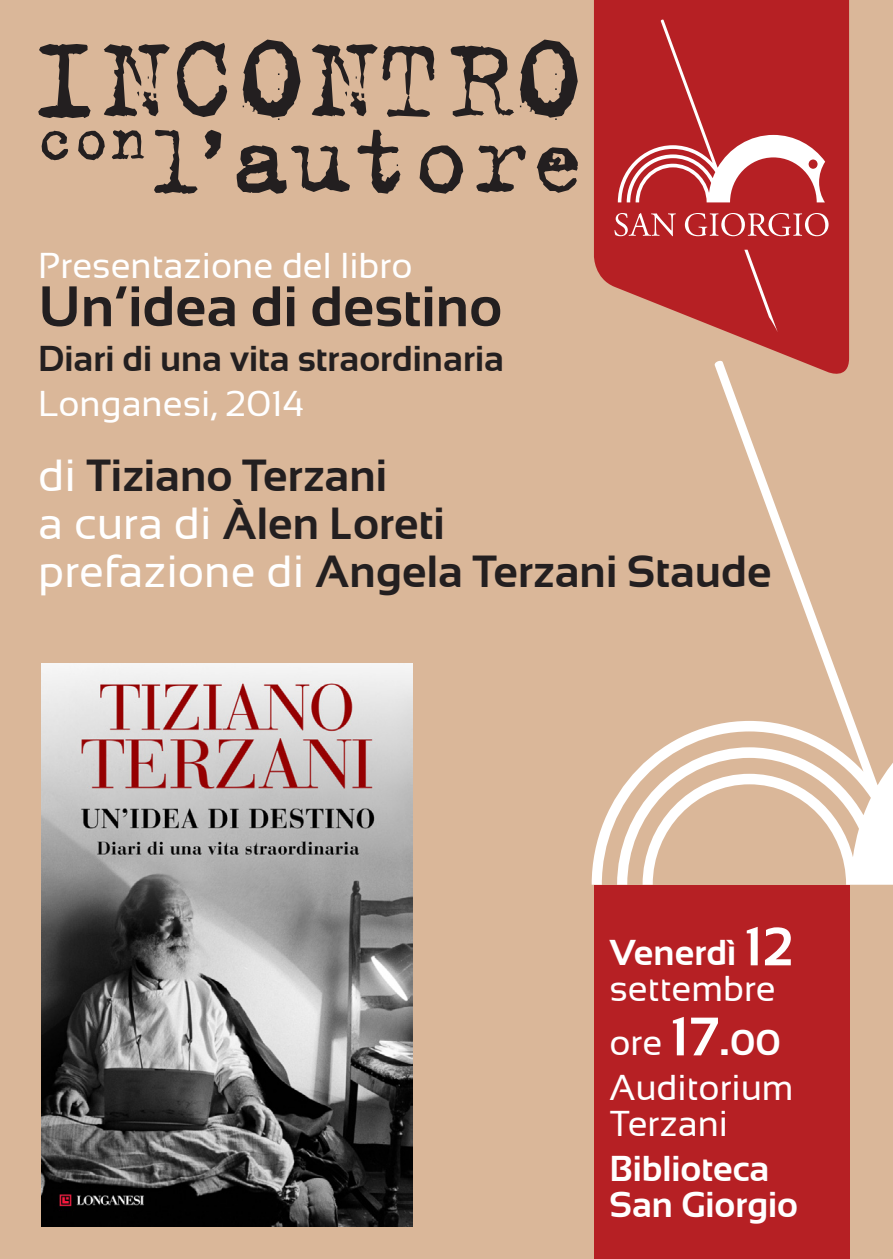
<style>
.page{position:relative;width:893px;height:1259px;background:#dab799}
.page>*{position:absolute;margin:0;border:0;box-sizing:border-box;transform-origin:0 0}
.t1{font:700 57px "Sansation";color:#231f20}
.t2{font:700 45px "Sansation";color:#231f20}
.t3{font:36px "Sansation";color:#fff}
.t4{font:700 36px "Sansation";color:#fff}
.t5{font:700 36px "Sansation";color:#231f20}
.s1{font-weight:400;color:#fff}
.s2{font-size:54px}
.s3{font-weight:700;font-size:54px}
.s4{font-weight:700;font-size:48px}
.s5{font-weight:700}
</style>
<div class="page">
<svg style="left:237px;top:130px;width:341px;height:64px"></svg>
<svg style="left:154px;top:130px;width:44px;height:64px"></svg>
<svg style="left:205px;top:130px;width:16px;height:29px"></svg>
<svg style="left:42px;top:130px;width:102px;height:30px"></svg>
<svg style="left:38px;top:40px;width:540px;height:80px"></svg>
<svg style="left:594px;top:0;width:255px;height:360px;fill:#b62024"></svg>
<svg style="left:614px;top:213px;width:4px;height:23px"></svg>
<svg style="left:825px;top:213px;width:3px;height:23px"></svg>
<svg style="left:618px;top:19px;width:207px;height:313px;background:#be3c3e"></svg>
<svg style="left:592px;top:360px;width:301px;height:896px"></svg>
<img style="left:42px;top:663px;width:371px;height:563px">
<p class="t3" style="left:38px;top:246px;width:376px">Presentazione del libro</p>
<p class="t1" style="left:38px;top:275px;width:466px">Un’idea di destino</p>
<p class="t5" style="left:38px;top:339px;width:467px">Diari di una vita straordinaria</p>
<p class="t3" style="left:38px;top:384px;width:267px">Longanesi, 2014</p>
<p class="t2" style="left:38px;top:450px;width:350px"><span class="s1">di</span> Tiziano Terzani</p>
<p class="t2" style="left:38px;top:498px;width:408px"><span class="s1">a cura di</span> Àlen Loreti</p>
<p class="t2" style="left:38px;top:546px;width:735px"><span class="s1">prefazione di</span> Angela Terzani Staude</p>
<p class="t4" style="left:609px;top:932px;width:185px">Venerdì <span class="s2">12</span></p>
<p class="t3" style="left:609px;top:968px;width:168px">settembre</p>
<p class="t3" style="left:609px;top:1022px;width:173px">ore <span class="s3">17</span><span class="s4">.</span><span class="s5">00</span></p>
<p class="t3" style="left:609px;top:1067px;width:186px">Auditorium</p>
<p class="t3" style="left:609px;top:1103px;width:120px">Terzani</p>
<p class="t4" style="left:609px;top:1148px;width:161px">Biblioteca</p>
<p class="t4" style="left:609px;top:1184px;width:190px">San Giorgio</p>
</div>
